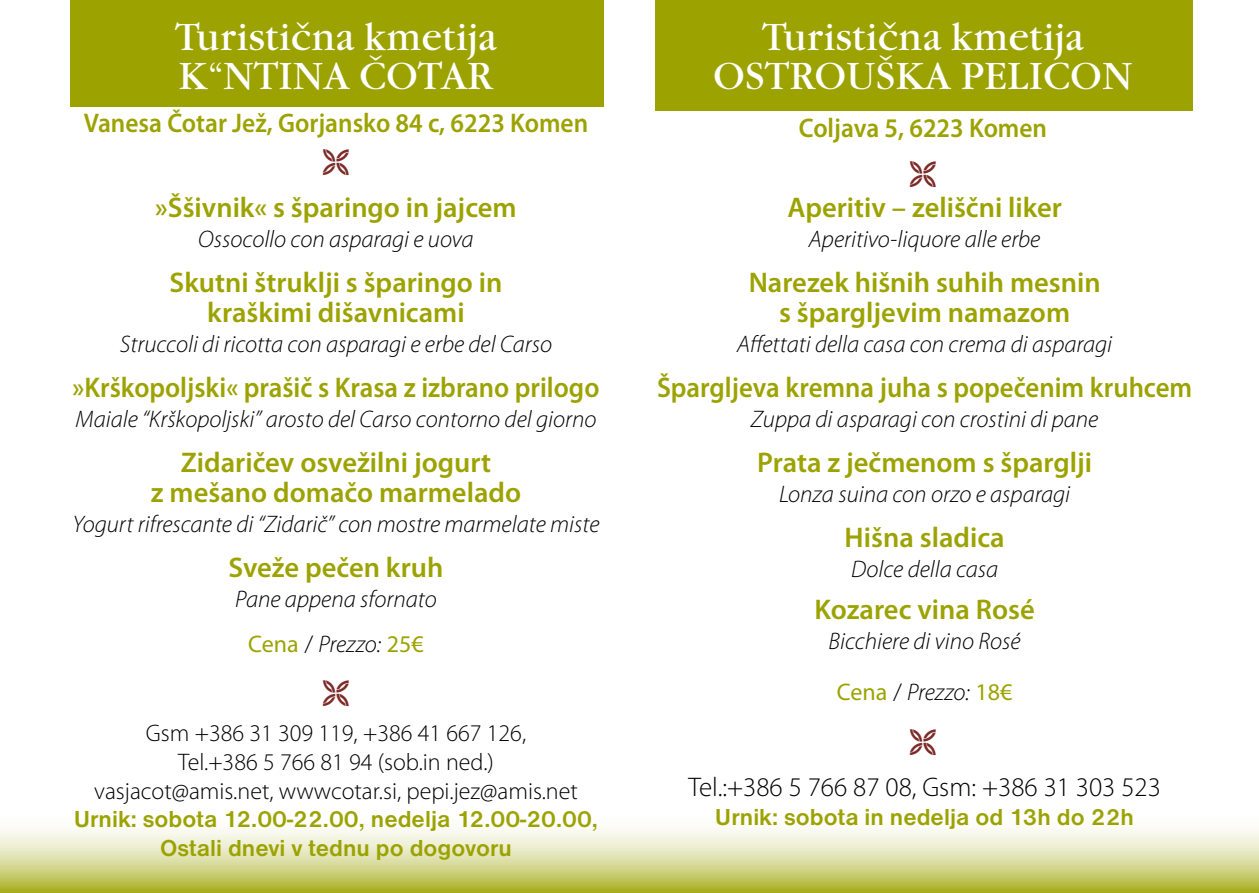
<style>
.page{position:relative;width:1259px;height:893px;background:#fff}
.page>*{position:absolute;margin:0;border:0;box-sizing:border-box;transform-origin:0 0}
.t1{font:39px/39px "Garamond Itc TEE";color:#fff}
.t2{font:600 28.5px/30px "Myriad Pro";color:#9ca300;text-align:center}
.t3{font:600 28.5px "Myriad Pro";color:#9ca300;scale:.94 1}
.t4{font:600 27px "Myriad Pro";color:#9ca300;scale:.94 1}
.t5{font:300 27px "Myriad Pro";color:#000}
.t6{font:italic 300 24px/51px "Myriad Pro";color:#000;text-align:center}
.t7{font:300 24px/28.8px "Myriad Pro";color:#000;text-align:center}
.t8{font:700 24px/28.8px "Nimbus San DEE";color:#9ca300;text-align:center}
.s1{font-weight:400;font-style:normal;color:#9ca300}
.s2{font-style:normal}
</style>
<div class="page">
<svg style="left:0;top:829px;width:1259px;height:64px;background:#d7da9b"></svg>
<div style="left:70px;top:0;width:534px;height:106px;background:#9ca300"></div>
<div style="left:655px;top:0;width:537px;height:111px;background:#9ca300"></div>
<h1 class="t1" style="left:175px;top:18px;width:323px">Turistična kmetija<br>K“NTINA ČOTAR</h1>
<p class="t4" style="left:84px;top:108px;width:538px">Vanesa Čotar Jež, Gorjansko 84 c, 6223 Komen</p>
<p class="t2" style="left:155px;top:193px;width:363px">»Ššivnik« s šparingo in jajcem</p>
<p class="t6" style="left:198px;top:213px;width:277px">Ossocollo con asparagi e uova</p>
<p class="t2" style="left:169px;top:268px;width:334px">Skutni štruklji s šparingo in kraškimi dišavnicami</p>
<p class="t6" style="left:120px;top:318px;width:434px">Struccoli di ricotta con asparagi e erbe del Carso</p>
<p class="t3" style="left:73px;top:371px;width:562px">»Krškopoljski« prašič s Krasa z izbrano prilogo</p>
<p class="t6" style="left:76px;top:393px;width:522px">Maiale “Krškopoljski” arosto del Carso contorno del giorno</p>
<p class="t2" style="left:151px;top:448px;width:372px">Zidaričev osvežilni jogurt<br>z mešano domačo marmelado</p>
<p class="t6" style="left:72px;top:498px;width:528px">Yogurt rifrescante di “Zidarič” con mostre marmelate miste</p>
<p class="t2" style="left:228px;top:553px;width:216px">Sveže pečen kruh</p>
<p class="t6" style="left:235px;top:576px;width:203px;line-height:45px">Pane appena sfornato<br><span class="s1">Cena</span> <span class="s2">/</span> Prezzo: <span class="s1">25€</span></p>
<p class="t7" style="left:94px;top:718px;width:485px">Gsm +386 31 309 119, +386 41 667 126,<br>Tel.+386 5 766 81 94 (sob.in ned.) vasjacot@amis.net, wwwcotar.si, pepi.jez@amis.net</p>
<p class="t8" style="left:74px;top:805px;width:525px">Urnik: sobota 12.00-22.00, nedelja 12.00-20.00,<br>Ostali dnevi v tednu po dogovoru</p>
<h1 class="t1" style="left:713px;top:18px;width:421px;text-align:center">Turistična kmetija<br>OSTROUŠKA PELICON</h1>
<p class="t4" style="left:799px;top:113px;width:266px">Coljava 5, 6223 Komen</p>
<p class="t2" style="left:787px;top:193px;width:276px">Aperitiv – zeliščni liker</p>
<p class="t6" style="left:809px;top:213px;width:233px">Aperitivo-liquore alle erbe</p>
<p class="t2" style="left:748px;top:268px;width:353px">Narezek hišnih suhih mesnin s špargljevim namazom</p>
<p class="t6" style="left:737px;top:318px;width:376px">Affettati della casa con crema di asparagi</p>
<p class="t3" style="left:657px;top:371px;width:571px">Špargljeva kremna juha s popečenim kruhcem</p>
<p class="t6" style="left:751px;top:393px;width:349px">Zuppa di asparagi con crostini di pane</p>
<p class="t2" style="left:757px;top:448px;width:336px">Prata z ječmenom s šparglji</p>
<p class="t6" style="left:779px;top:468px;width:293px">Lonza suina con orzo e asparagi</p>
<p class="t2" style="left:844px;top:523px;width:161px">Hišna sladica</p>
<p class="t6" style="left:851px;top:543px;width:149px">Dolce della casa</p>
<p class="t2" style="left:814px;top:595px;width:222px">Kozarec vina Rosé</p>
<p class="t6" style="left:828px;top:615px;width:194px">Bicchiere di vino Rosé<br><span class="s1">Cena</span> <span class="s2">/</span> Prezzo: <span class="s1">18€</span></p>
<p class="t5" style="left:688px;top:771px;width:474px">Tel.:+386 5 766 87 08, Gsm: +386 31 303 523</p>
<p class="t8" style="left:715px;top:803px;width:420px">Urnik: sobota in nedelja od 13h do 22h</p>
</div>
